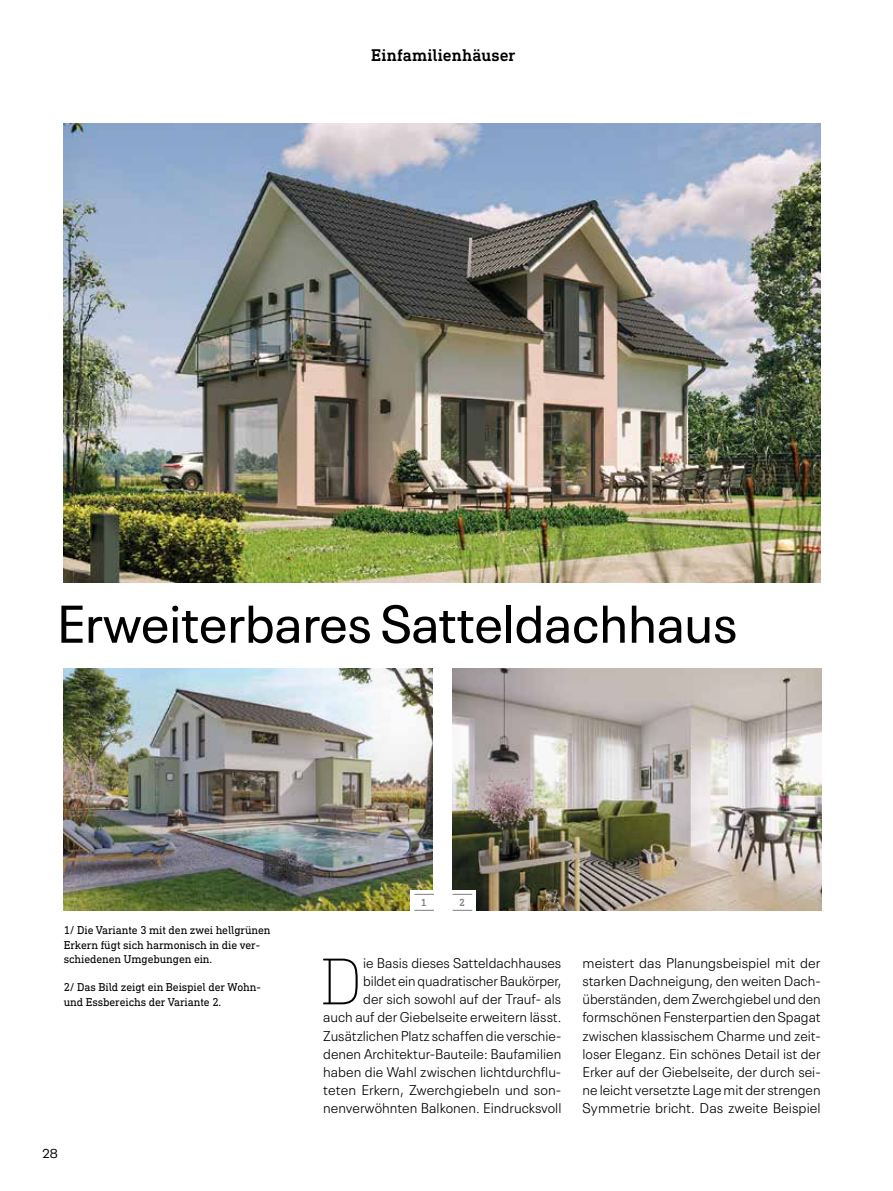
<style>
.page{position:relative;width:893px;height:1191px;background:#fff}
.page>*{position:absolute;margin:0;border:0;box-sizing:border-box;transform-origin:0 0}
.t1{font:200 67.2px "DIN Next Slab Pro";color:#000}
.t2{font:52.5px "Neue Plak Text";letter-spacing:-.01em;color:#000}
.t3{font:500 17.25px "DIN Next Slab Pro";letter-spacing:.01em;color:#000}
.t4{font:300 13.95px/18.1px "Neue Plak Text";color:#000;text-align:right}
.t5{font:12.75px "Neue Plak";color:#000}
.t6{font:11.55px/14.2px "DIN Next Slab Pro";letter-spacing:-.01em;color:#000}
.t7{font:500 10.5px "DIN Next Slab Pro";color:#807c7f}
</style>
<div class="page">
<img style="left:64px;top:123px;width:757px;height:460px">
<img style="left:64px;top:668px;width:369px;height:243px">
<img style="left:453px;top:668px;width:369px;height:243px">
<div style="left:410px;top:890px;width:30px;height:25px;background:#fff"></div>
<div style="left:446px;top:890px;width:30px;height:25px;background:#fff"></div>
<svg style="left:414px;top:910px;width:20px;height:1px"></svg>
<svg style="left:414px;top:894px;width:20px;height:1px"></svg>
<svg style="left:453px;top:910px;width:19px;height:1px"></svg>
<svg style="left:453px;top:894px;width:19px;height:1px"></svg>
<p class="t3" style="left:371px;top:45px;width:146px">Einfamilienhäuser</p>
<h2 class="t2" style="left:57px;top:582px;width:682px">Erweiterbares Satteldachhaus</h2>
<p class="t6" style="left:64px;top:923px;width:208px">1/ Die Variante 3 mit den zwei hellgrünen<br>Erkern fügt sich harmonisch in die ver&shy;schiedenen Umgebungen ein.</p>
<p class="t6" style="left:64px;top:980px;width:199px">2/ Das Bild zeigt ein Beispiel der Wohn&shy;und Essbereichs der Variante 2.</p>
<p class="t5" style="left:43px;top:1144px;width:17px">28</p>
<p class="t7" style="left:422px;top:896px;width:6px">1</p>
<p class="t7" style="left:460px;top:896px;width:7px">2</p>
<p class="t4" style="left:323px;top:952px;width:240px">ie Basis dieses Satteldachhauses<br>bildet ein quadratischer Baukörper,<br>der sich sowohl auf der Trauf- als<br>auch auf der Giebelseite erweitern lässt.<br>Zusätzlichen Platz schaffen die verschie&shy;denen Architektur-Bauteile: Baufamilien haben die Wahl zwischen lichtdurchflu&shy;teten Erkern, Zwerchgiebeln und son&shy;nenverwöhnten Balkonen. Eindrucksvoll</p>
<h1 class="t1" style="left:320px;top:943px;width:45px">D</h1>
<p class="t4" style="left:583px;top:952px;width:240px;text-align:justify">meistert das Planungsbeispiel mit der starken Dachneigung, den weiten Dach&shy;überständen, dem Zwerchgiebel und den formschönen Fensterpartien den Spagat zwischen klassischem Charme und zeit&shy;loser Eleganz. Ein schönes Detail ist der Erker auf der Giebelseite, der durch sei&shy;ne leicht versetzte Lage mit der strengen Symmetrie bricht. Das zweite Beispiel</p>
</div>
